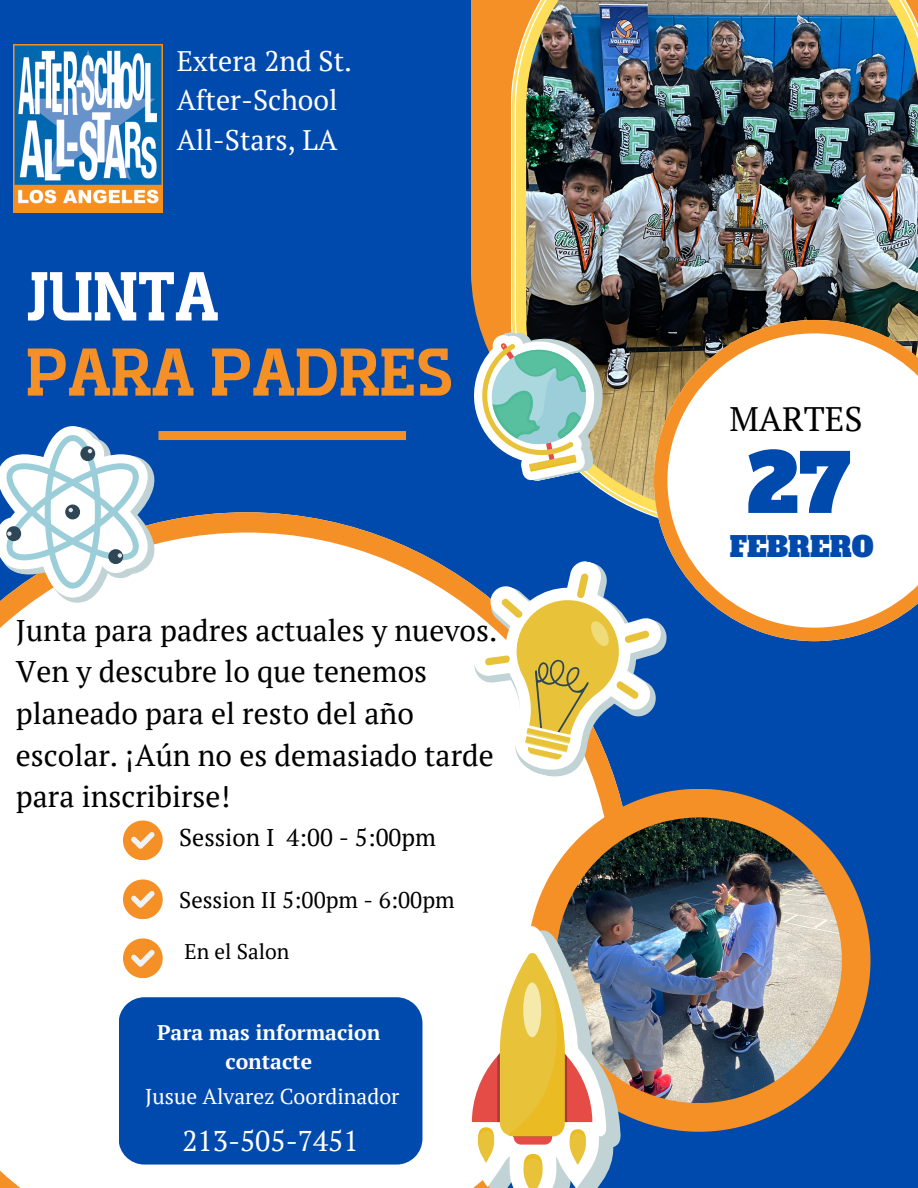
<style>
.page{position:relative;width:918px;height:1188px;background:#004aad}
.page>*{position:absolute;margin:0;border:0;box-sizing:border-box;transform-origin:0 0}
.t1{font:79.8px "Alfa Slab One";color:#004aad}
.t2{font:69.15px "Flatory Slab 700 Semi Cond";color:#fff}
.t3{font:67.35px "Flatory Slab 700 Semi Cond";color:#f49025}
.t4{font:33.9px "PT Serif";color:#000}
.t5{font:29.85px/41.7px "PT Serif";color:#000}
.t6{font:28.5px "PT Serif";color:#fff}
.t7{font:28.2px/39.5px "PT Serif";color:#fff}
.t8{font:27.6px "Alfa Slab One";color:#004aad}
.t9{font:24.15px "PT Serif";color:#000}
.t10{font:22.65px "PT Serif";color:#000}
.t11{font:21.45px "PT Serif";color:#fff}
.t12{font:700 21.15px/29.2px "PT Serif";color:#fff;text-align:center}
.t13{font:21.15px "PT Serif";color:#000}
</style>
<div class="page">
<div style="left:158px;top:431px;width:248px;height:9px;background:#f49025"></div>
<div style="left:471px;top:0;width:40px;height:315px;background:#f49025"></div>
<img style="left:511px;top:0;width:407px;height:517px">
<svg style="left:654px;top:320px;width:264px;height:321px;background:#e3dbd1"></svg>
<div style="left:0;top:512px;width:634px;height:676px;background:#fff"></div>
<svg style="left:528px;top:789px;width:343px;height:343px"></svg>
<img style="left:556px;top:817px;width:286px;height:286px">
<svg style="left:123px;top:821px;width:39px;height:39px;background:#f5af64"></svg>
<svg style="left:123px;top:880px;width:39px;height:39px;background:#f5af64"></svg>
<svg style="left:123px;top:938px;width:39px;height:40px;background:#f6b167"></svg>
<svg style="left:119px;top:997px;width:303px;height:168px"></svg>
<svg style="left:452px;top:542px;width:232px;height:254px"></svg>
<svg style="left:452px;top:541px;width:225px;height:252px"></svg>
<svg style="left:482px;top:573px;width:171px;height:188px"></svg>
<svg style="left:0;top:426px;width:158px;height:177px"></svg>
<svg style="left:459px;top:917px;width:162px;height:271px;background:#d8c6a5"></svg>
<div style="left:523px;top:982px;width:18px;height:55px;background:#f6eaab;border-radius:50%"></div>
<svg style="left:474px;top:315px;width:147px;height:175px;background:#8ba29b"></svg>
<img style="left:14px;top:45px;width:148px;height:167px">
<h1 class="t7" style="left:177px;top:41px;width:177px">Extera 2nd St.<br>After-School<br>All-Stars, LA</h1>
<p class="t2" style="left:27px;top:256px;width:193px">JUNTA</p>
<h2 class="t3" style="left:26px;top:333px;width:428px">PARA PADRES</h2>
<p class="t5" style="left:16px;top:609px;width:483px">Junta para padres actuales y nuevos.<br>Ven y descubre lo que tenemos planeado para el resto del año escolar. ¡Aún no es demasiado tarde para inscribirse!</p>
<h3 class="t9" style="left:179px;top:821px;width:258px">Session I 4:00 - 5:00pm</h3>
<h1 class="t10" style="left:179px;top:884px;width:277px">Session II 5:00pm - 6:00pm</h1>
<p class="t13" style="left:185px;top:937px;width:106px">En el Salon</p>
<h4 class="t12" style="left:157px;top:1017px;width:225px">Para mas informacion contacte</h4>
<p class="t11" style="left:145px;top:1082px;width:256px">Jusue Alvarez Coordinador</p>
<h5 class="t6" style="left:182px;top:1122px;width:178px">213-505-7451</h5>
<p class="t4" style="left:730px;top:395px;width:135px">MARTES</p>
<h5 class="t1" style="left:747px;top:430px;width:105px">27</h5>
<p class="t8" style="left:730px;top:528px;width:145px">FEBRERO</p>
</div>
